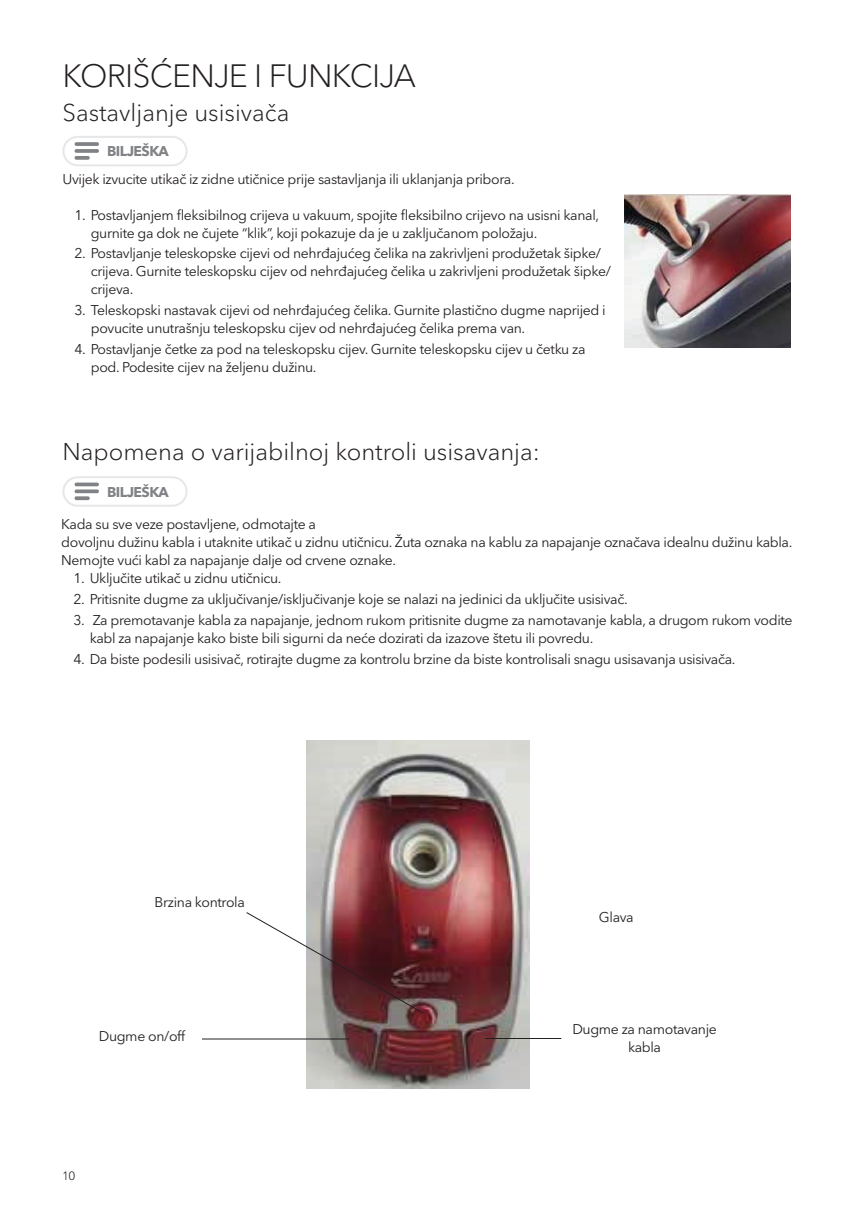
<style>
.page{position:relative;width:857px;height:1225px;background:#fff}
.page>*{position:absolute;margin:0;border:0;box-sizing:border-box;transform-origin:0 0}
.t1{font:300 32px "Avenir Next World";letter-spacing:-.025em;color:#231f20}
.t2{font:300 24px "Avenir Next World";color:#231f20}
.t3{font:14px/18px "Avenir Next World";letter-spacing:-.025em;color:#231f20}
.t4{font:700 14px "Avenir Next World";letter-spacing:-.04em;color:#808285}
.t5{font:300 12px "Avenir LT Pro";color:#231f20}
</style>
<div class="page">
<img style="left:624px;top:195px;width:165px;height:152px">
<img style="left:307px;top:740px;width:222px;height:348px">
<svg style="left:246px;top:912px;width:178px;height:102px"></svg>
<hr style="left:202px;top:1038px;width:147px;height:1px;background:#231f20">
<hr style="left:485px;top:1038px;width:76px;height:1px;background:#231f20">
<div style="left:62px;top:136px;width:125px;height:30px;border:2px solid #e6e7e9;border-radius:14px"></div>
<svg style="left:74px;top:142px;width:25px;height:18px"></svg>
<div style="left:62px;top:476px;width:125px;height:31px;border:2px solid #e6e7e9;border-radius:14px"></div>
<svg style="left:74px;top:482px;width:25px;height:18px"></svg>
<h1 class="t1" style="left:62px;top:50px;width:355px">KORIŠĆENJE I FUNKCIJA</h1>
<h2 class="t2" style="left:62px;top:94px;width:228px">Sastavljanje usisivača</h2>
<p class="t4" style="left:107px;top:143px;width:63px">BILJEŠKA</p>
<p class="t3" style="left:62px;top:170px;width:453px">Uvijek izvucite utikač iz zidne utičnice prije sastavljanja ili uklanjanja pribora.</p>
<p class="t3" style="left:91px;top:206px;width:509px;text-indent:-16px">1. Postavljanjem fleksibilnog crijeva u vakuum, spojite fleksibilno crijevo na usisni kanal, gurnite ga dok ne čujete “klik”, koji pokazuje da je u zaključanom položaju.</p>
<p class="t3" style="left:91px;top:245px;width:521px;text-indent:-16px">2. Postavljanje teleskopske cijevi od nehrđajućeg čelika na zakrivljeni produžetak šipke/ crijeva. Gurnite teleskopsku cijev od nehrđajućeg čelika u zakrivljeni produžetak šipke/ crijeva.</p>
<p class="t3" style="left:91px;top:301px;width:516px;text-indent:-16px">3. Teleskopski nastavak cijevi od nehrđajućeg čelika. Gurnite plastično dugme naprijed i povucite unutrašnju teleskopsku cijev od nehrđajućeg čelika prema van.</p>
<p class="t3" style="left:91px;top:340px;width:496px;text-indent:-16px">4. Postavljanje četke za pod na teleskopsku cijev. Gurnite teleskopsku cijev u četku za pod. Podesite cijev na željenu dužinu.</p>
<h2 class="t2" style="left:62px;top:432px;width:478px">Napomena o varijabilnoj kontroli usisavanja:</h2>
<p class="t4" style="left:107px;top:484px;width:63px">BILJEŠKA</p>
<p class="t3" style="left:61px;top:515px;width:732px">Kada su sve veze postavljene, odmotajte a<br>dovoljnu dužinu kabla i utaknite utikač u zidnu utičnicu. Žuta oznaka na kablu za napajanje označava idealnu dužinu kabla.<br>Nemojte vući kabl za napajanje dalje od crvene oznake.</p>
<p class="t3" style="left:73px;top:569px;width:210px">1. Uključite utikač u zidnu utičnicu.</p>
<p class="t3" style="left:73px;top:590px;width:555px">2. Pritisnite dugme za uključivanje/isključivanje koje se nalazi na jedinici da uključite usisivač.</p>
<p class="t3" style="left:90px;top:611px;width:704px;text-indent:-16px">3. Za premotavanje kabla za napajanje, jednom rukom pritisnite dugme za namotavanje kabla, a drugom rukom vodite kabl za napajanje kako biste bili sigurni da neće dozirati da izazove štetu ili povredu.</p>
<p class="t3" style="left:73px;top:650px;width:663px">4. Da biste podesili usisivač, rotirajte dugme za kontrolu brzine da biste kontrolisali snagu usisavanja usisivača.</p>
<p class="t3" style="left:154px;top:893px;width:92px">Brzina kontrola</p>
<p class="t3" style="left:598px;top:908px;width:36px">Glava</p>
<p class="t3" style="left:99px;top:1027px;width:88px">Dugme on/off</p>
<p class="t3" style="left:572px;top:1020px;width:146px;text-align:center">Dugme za namotavanje kabla</p>
<p class="t5" style="left:62px;top:1168px;width:14px">10</p>
</div>
